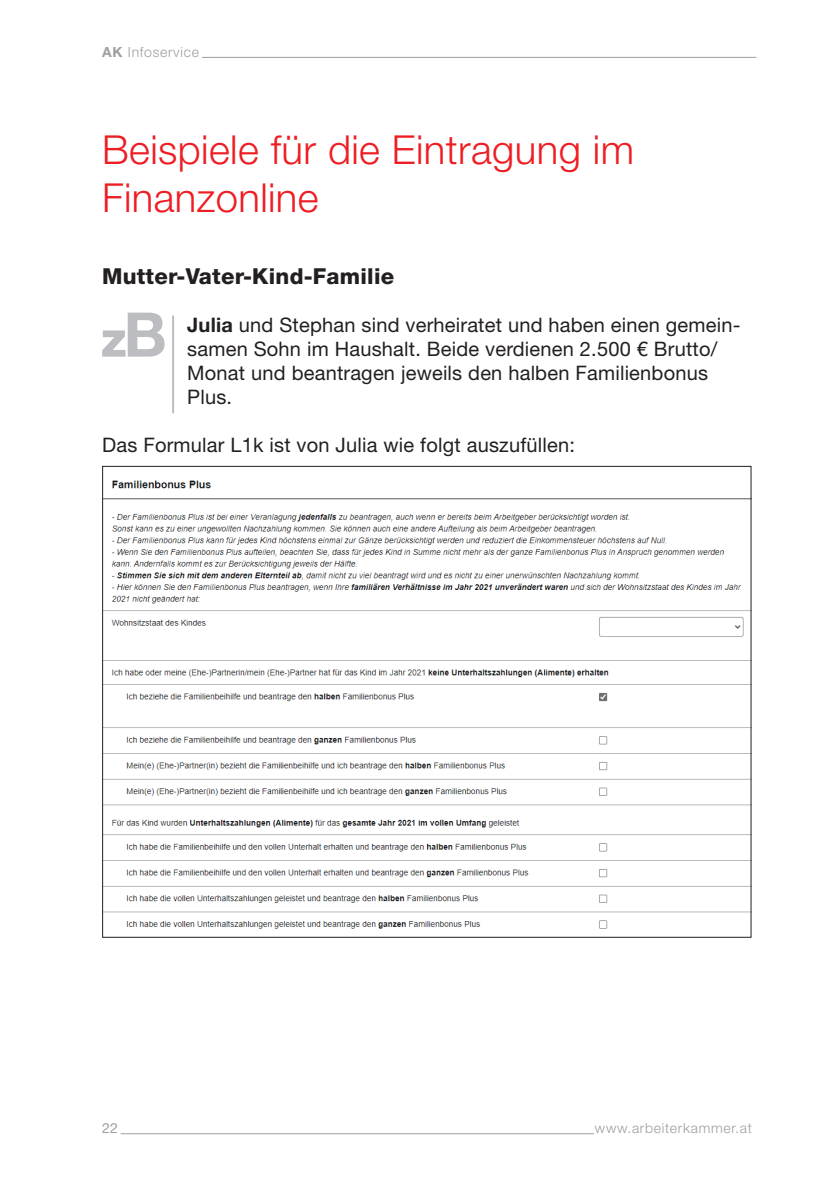
<style>
.page{position:relative;width:840px;height:1191px;background:#fff}
.page>*{position:absolute;margin:0;border:0;box-sizing:border-box;transform-origin:0 0}
.t1{font:300 40px/48px "Helvetica Neue LT Std";letter-spacing:.01em;color:#ee1d23}
.t2{font:800 22px "Helvetica Neue LT Std";letter-spacing:.01em;color:#231f20}
.t3{font:20px/24px "Helvetica Neue LT Std";letter-spacing:.01em;color:#231f20}
.t4{font:300 14px "Helvetica Neue LT Std";letter-spacing:.05em;color:#9d9fa2}
.t5{font:14px "Helvetica Neue LT Std";color:#9d9fa2}
.s1{font-weight:700}
</style>
<div class="page">
<hr style="left:120px;top:1133px;width:473px;height:1px;background:#9d9fa2">
<hr style="left:202px;top:57px;width:553px;height:1px;background:#9d9fa2">
<svg style="left:102px;top:313px;width:62px;height:44px"></svg>
<hr style="left:172px;top:316px;width:2px;height:97px;background:#bcbdc0">
<img style="left:104px;top:480px;width:645px;height:449px">
<p class="t4" style="left:102px;top:43px;width:98px"><span class="s1">AK</span> Infoservice</p>
<h1 class="t1" style="left:102px;top:125px;width:533px">Beispiele für die Eintragung im<br>Finanzonline</h1>
<p class="t2" style="left:102px;top:263px;width:293px">Mutter-Vater-Kind-Familie</p>
<p class="t3" style="left:187px;top:313px;width:554px"><span class="s1">Julia</span> und Stephan sind verheiratet und haben einen gemein&shy;samen Sohn im Haushalt. Beide verdienen 2.500 € Brutto/ Monat und beantragen jeweils den halben Familienbonus Plus.</p>
<p class="t3" style="left:102px;top:433px;width:474px">Das Formular L1k ist von Julia wie folgt auszufüllen:</p>
<p class="t5" style="left:102px;top:1120px;width:17px">22</p>
<p class="t4" style="left:594px;top:1119px;width:158px">www.arbeiterkammer.at</p>
</div>
